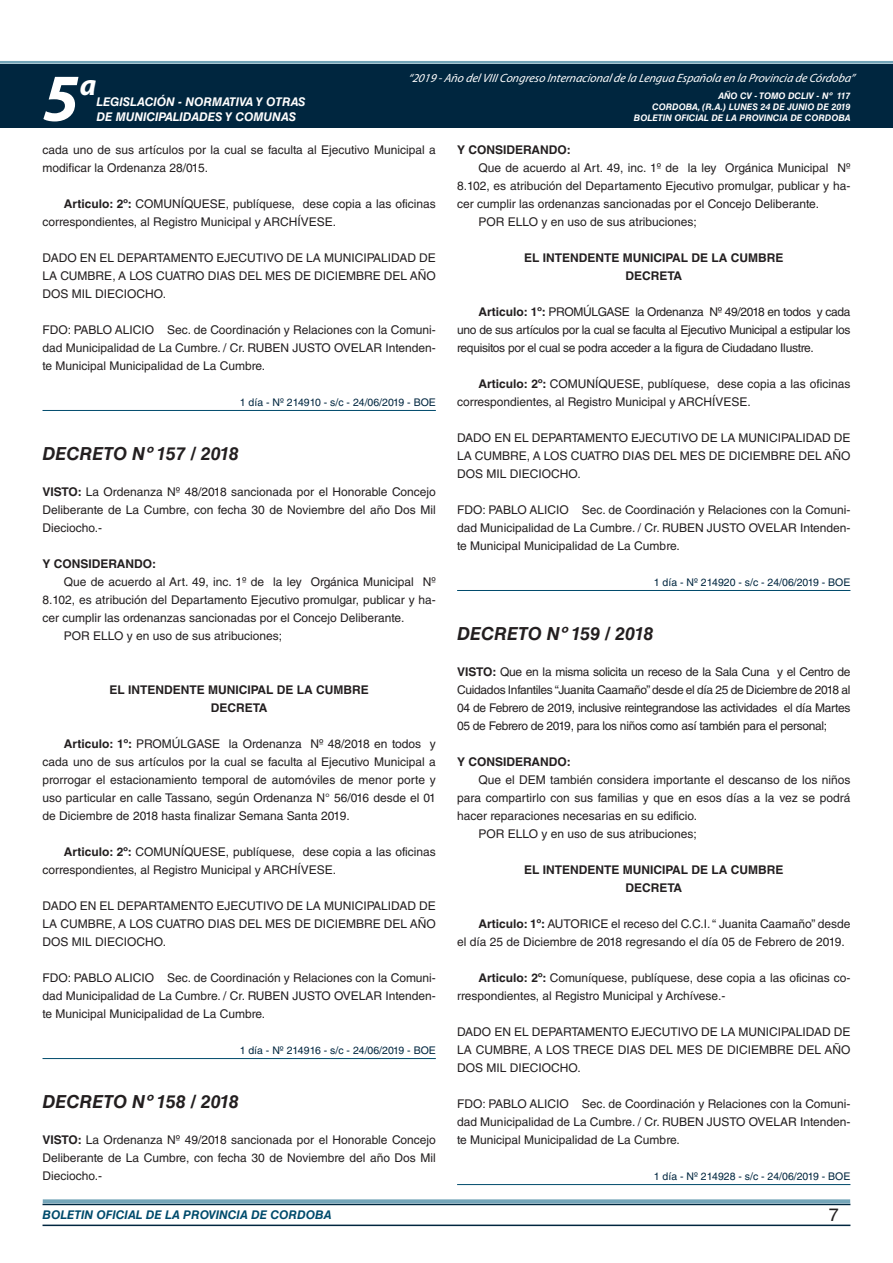
<style>
.page{position:relative;width:893px;height:1263px;background:#fff}
.page>*{position:absolute;margin:0;border:0;box-sizing:border-box;transform-origin:0 0}
.t1{font:italic 700 67.5px "Myriad Pro";color:#fff}
.t2{font:italic 700 30px "Myriad Pro";color:#fff}
.t3{font:italic 700 18px "Helvetica LT Std";color:#231f20}
.t4{font:18px "Helvetica LT Std";color:#231f20}
.t5{font:12px/18px "Helvetica LT Std";color:#231f20;text-align:justify}
.t6{font:700 12px/18px "Helvetica LT Std";color:#231f20;text-align:center}
.t7{font:italic 12px "Myriad Pro";color:#fff}
.t8{font:italic 700 12px "Helvetica LT Std";color:#fff}
.t9{font:italic 700 12px "Helvetica LT Std";color:#004b6c}
.t10{font:10.5px "Helvetica LT Std";color:#00263f}
.t11{font:italic 700 9px/10.8px "Helvetica LT Std";color:#fff;text-align:right}
.s1{font-weight:700}
</style>
<div class="page">
<div style="left:0;top:61px;width:893px;height:6px;background:#fff;opacity:.75"></div>
<div style="left:0;top:64px;width:893px;height:64px;background:#00263f"></div>
<hr style="left:43px;top:1224px;width:807px;height:2px;background:#00263f">
<div style="left:42px;top:1198px;width:809px;height:8px;background:#fff;opacity:.75"></div>
<hr style="left:43px;top:410px;width:393px;height:1px;background:#004b6c">
<hr style="left:43px;top:1058px;width:393px;height:1px;background:#004b6c">
<hr style="left:457px;top:590px;width:393px;height:1px;background:#004b6c">
<hr style="left:457px;top:1184px;width:393px;height:1px;background:#004b6c">
<h1 class="t1" style="left:43px;top:54px;width:38px">5</h1>
<h2 class="t2" style="left:80px;top:66px;width:18px">a</h2>
<p class="t8" style="left:96px;top:95px;width:211px">LEGISLACIÓN - NORMATIVA Y OTRAS</p>
<p class="t8" style="left:96px;top:109px;width:201px">DE MUNICIPALIDADES Y COMUNAS</p>
<p class="t7" style="left:408px;top:71px;width:448px">“2019 -Año delVIIICongreso Internacionalde la Lengua Esp añola en la Provincia de Córdoba”</p>
<p class="t11" style="left:634px;top:91px;width:218px">AÑO CV - TOMO DCLIV - Nº 117<br>CORDOBA, (R.A.) LUNES 24 DE JUNIO DE 2019<br>BOLETIN OFICIAL DE LA PROVINCIA DE CORDOBA</p>
<p class="t5" style="left:43px;top:141px;width:395px">cada uno de sus artículos por la cual se faculta al Ejecutivo Municipal a modificar la Ordenanza 28/015.</p>
<p class="t5" style="left:43px;top:195px;width:395px;text-indent:21px"><span class="s1">Articulo: 2º:</span> COMUNÍQUESE, publíquese, dese copia a las oficinas correspondientes, al Registro Municipal y ARCHÍVESE.</p>
<p class="t5" style="left:43px;top:249px;width:395px">DADO EN EL DEPARTAMENTO EJECUTIVO DE LA MUNICIPALIDAD DE LA CUMBRE, A LOS CUATRO DIAS DEL MES DE DICIEMBRE DEL AÑO DOS MIL DIECIOCHO.</p>
<p class="t5" style="left:43px;top:321px;width:395px">FDO: PABLO ALICIO Sec. de Coordinación y Relaciones con la Comuni&shy;dad Municipalidad de La Cumbre. / Cr. RUBEN JUSTO OVELAR Intenden&shy;te Municipal Municipalidad de La Cumbre.</p>
<p class="t10" style="left:240px;top:396px;width:197px">1 día - Nº 214910 - s/c - 24/06/2019 - BOE</p>
<h3 class="t3" style="left:43px;top:442px;width:198px">DECRETO Nº 157 / 2018</h3>
<p class="t5" style="left:43px;top:483px;width:395px"><span class="s1">VISTO:</span> La Ordenanza Nº 48/2018 sancionada por el Honorable Concejo Deliberante de La Cumbre, con fecha 30 de Noviembre del año Dos Mil Dieciocho.-</p>
<p class="t6" style="left:43px;top:554px;width:115px">Y CONSIDERANDO:</p>
<p class="t5" style="left:64px;top:573px;width:373px">Que de acuerdo al Art. 49, inc. 1º de la ley Orgánica Municipal Nº</p>
<p class="t5" style="left:43px;top:591px;width:395px">8.102, es atribución del Departamento Ejecutivo promulgar, publicar y ha-</p>
<p class="t5" style="left:43px;top:609px;width:363px">cer cumplir las ordenanzas sancionadas por el Concejo Deliberante.</p>
<p class="t5" style="left:64px;top:627px;width:220px">POR ELLO y en uso de sus atribuciones;</p>
<p class="t6" style="left:109px;top:680px;width:261px">EL INTENDENTE MUNICIPAL DE LA CUMBRE<br>DECRETA</p>
<p class="t5" style="left:43px;top:735px;width:395px;text-indent:21px"><span class="s1">Articulo: 1º:</span> PROMÚLGASE la Ordenanza Nº 48/2018 en todos y cada uno de sus artículos por la cual se faculta al Ejecutivo Municipal a prorrogar el estacionamiento temporal de automóviles de menor porte y uso particular en calle Tassano, según Ordenanza N° 56/016 desde el 01 de Diciembre de 2018 hasta finalizar Semana Santa 2019.</p>
<p class="t5" style="left:43px;top:843px;width:395px;text-indent:21px"><span class="s1">Articulo: 2º:</span> COMUNÍQUESE, publíquese, dese copia a las oficinas correspondientes, al Registro Municipal y ARCHÍVESE.</p>
<p class="t5" style="left:43px;top:897px;width:395px">DADO EN EL DEPARTAMENTO EJECUTIVO DE LA MUNICIPALIDAD DE LA CUMBRE, A LOS CUATRO DIAS DEL MES DE DICIEMBRE DEL AÑO DOS MIL DIECIOCHO.</p>
<p class="t5" style="left:43px;top:969px;width:395px">FDO: PABLO ALICIO Sec. de Coordinación y Relaciones con la Comuni&shy;dad Municipalidad de La Cumbre. / Cr. RUBEN JUSTO OVELAR Intenden&shy;te Municipal Municipalidad de La Cumbre.</p>
<p class="t10" style="left:240px;top:1044px;width:198px">1 día - Nº 214916 - s/c - 24/06/2019 - BOE</p>
<h3 class="t3" style="left:43px;top:1090px;width:198px">DECRETO Nº 158 / 2018</h3>
<p class="t5" style="left:43px;top:1131px;width:395px"><span class="s1">VISTO:</span> La Ordenanza Nº 49/2018 sancionada por el Honorable Concejo Deliberante de La Cumbre, con fecha 30 de Noviembre del año Dos Mil Dieciocho.-</p>
<p class="t6" style="left:457px;top:140px;width:115px">Y CONSIDERANDO:</p>
<p class="t5" style="left:478px;top:159px;width:373px">Que de acuerdo al Art. 49, inc. 1º de la ley Orgánica Municipal Nº</p>
<p class="t5" style="left:457px;top:177px;width:395px">8.102, es atribución del Departamento Ejecutivo promulgar, publicar y ha-</p>
<p class="t5" style="left:457px;top:195px;width:363px">cer cumplir las ordenanzas sancionadas por el Concejo Deliberante.</p>
<p class="t5" style="left:478px;top:213px;width:220px">POR ELLO y en uso de sus atribuciones;</p>
<p class="t6" style="left:524px;top:248px;width:261px">EL INTENDENTE MUNICIPAL DE LA CUMBRE<br>DECRETA</p>
<p class="t5" style="left:457px;top:303px;width:395px;text-indent:21px"><span class="s1">Articulo: 1º:</span> PROMÚLGASE la Ordenanza Nº 49/2018 en todos y cada uno de sus artículos por la cual se faculta al Ejecutivo Municipal a estipular los requisitos por el cual se podra acceder a la figura de Ciudadano Ilustre.</p>
<p class="t5" style="left:457px;top:375px;width:395px;text-indent:21px"><span class="s1">Articulo: 2º:</span> COMUNÍQUESE, publíquese, dese copia a las oficinas correspondientes, al Registro Municipal y ARCHÍVESE.</p>
<p class="t5" style="left:457px;top:429px;width:395px">DADO EN EL DEPARTAMENTO EJECUTIVO DE LA MUNICIPALIDAD DE LA CUMBRE, A LOS CUATRO DIAS DEL MES DE DICIEMBRE DEL AÑO DOS MIL DIECIOCHO.</p>
<p class="t5" style="left:457px;top:501px;width:395px">FDO: PABLO ALICIO Sec. de Coordinación y Relaciones con la Comuni&shy;dad Municipalidad de La Cumbre. / Cr. RUBEN JUSTO OVELAR Intenden&shy;te Municipal Municipalidad de La Cumbre.</p>
<p class="t10" style="left:654px;top:576px;width:198px">1 día - Nº 214920 - s/c - 24/06/2019 - BOE</p>
<h3 class="t3" style="left:457px;top:622px;width:198px">DECRETO Nº 159 / 2018</h3>
<p class="t5" style="left:457px;top:663px;width:395px"><span class="s1">VISTO:</span> Que en la misma solicita un receso de la Sala Cuna y el Centro de Cuidados Infantiles “Juanita Caamaño” desde el día 25 de Diciembre de 2018 al 04 de Febrero de 2019, inclusive reintegrandose las actividades el día Martes 05 de Febrero de 2019, para los niños como así también para el personal;</p>
<p class="t6" style="left:457px;top:752px;width:115px">Y CONSIDERANDO:</p>
<p class="t5" style="left:478px;top:771px;width:374px">Que el DEM también considera importante el descanso de los niños</p>
<p class="t5" style="left:457px;top:789px;width:395px">para compartirlo con sus familias y que en esos días a la vez se podrá</p>
<p class="t5" style="left:457px;top:807px;width:241px">hacer reparaciones necesarias en su edificio.</p>
<p class="t5" style="left:478px;top:825px;width:220px">POR ELLO y en uso de sus atribuciones;</p>
<p class="t6" style="left:524px;top:860px;width:261px">EL INTENDENTE MUNICIPAL DE LA CUMBRE<br>DECRETA</p>
<p class="t5" style="left:457px;top:915px;width:395px;text-indent:21px"><span class="s1">Articulo: 1º:</span> AUTORICE el receso del C.C.I. “ Juanita Caamaño” desde el día 25 de Diciembre de 2018 regresando el día 05 de Febrero de 2019.</p>
<p class="t5" style="left:457px;top:969px;width:395px;text-indent:21px"><span class="s1">Articulo: 2º:</span> Comuníquese, publíquese, dese copia a las oficinas co&shy;rrespondientes, al Registro Municipal y Archívese.-</p>
<p class="t5" style="left:457px;top:1023px;width:395px">DADO EN EL DEPARTAMENTO EJECUTIVO DE LA MUNICIPALIDAD DE LA CUMBRE, A LOS TRECE DIAS DEL MES DE DICIEMBRE DEL AÑO DOS MIL DIECIOCHO.</p>
<p class="t5" style="left:457px;top:1095px;width:395px">FDO: PABLO ALICIO Sec. de Coordinación y Relaciones con la Comuni&shy;dad Municipalidad de La Cumbre. / Cr. RUBEN JUSTO OVELAR Intenden&shy;te Municipal Municipalidad de La Cumbre.</p>
<p class="t10" style="left:654px;top:1170px;width:198px">1 día - Nº 214928 - s/c - 24/06/2019 - BOE</p>
<p class="t9" style="left:43px;top:1208px;width:290px">BOLETIN OFICIAL DE LA PROVINCIA DE CORDOBA</p>
<h3 class="t4" style="left:829px;top:1204px;width:12px">7</h3>
</div>
